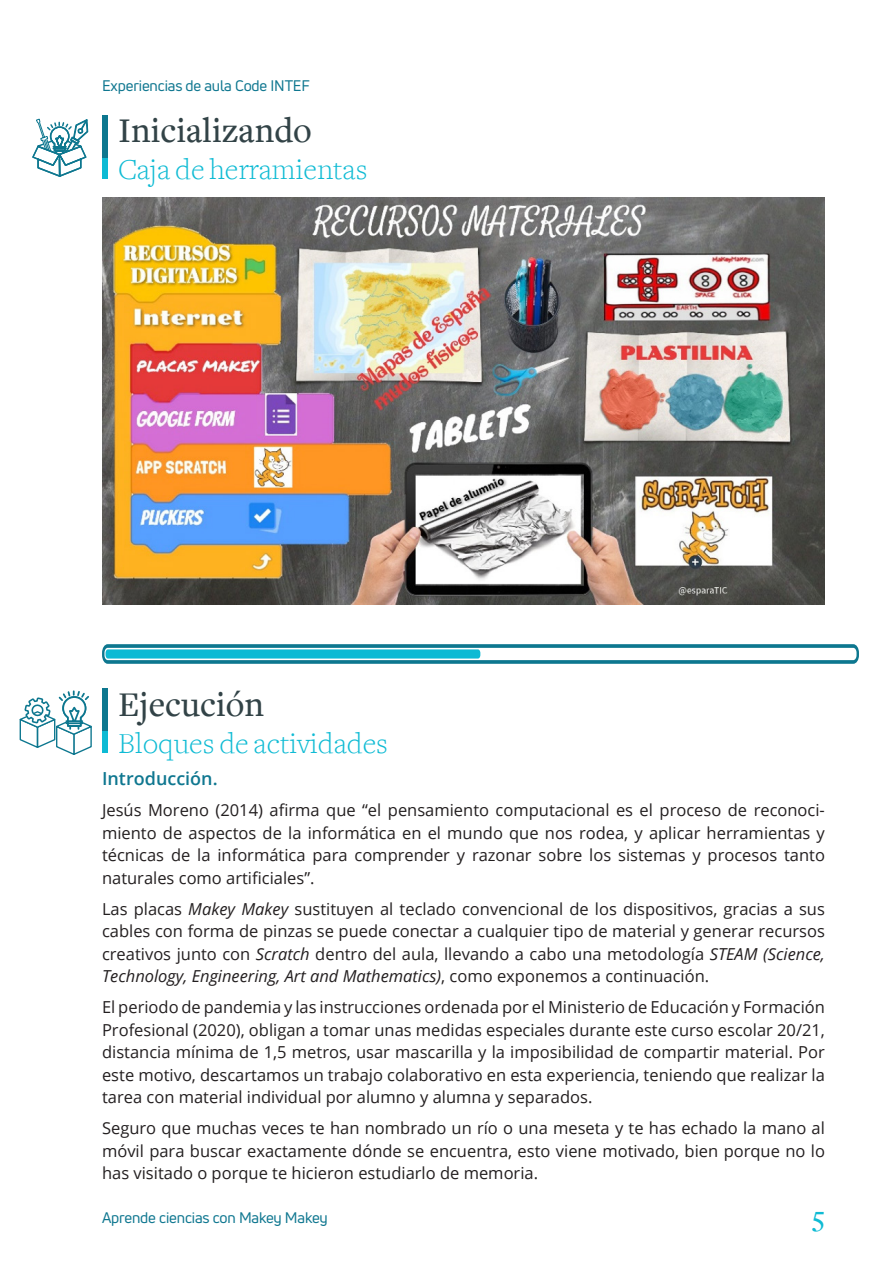
<style>
.page{position:relative;width:893px;height:1263px;background:#fff}
.page>*{position:absolute;margin:0;border:0;box-sizing:border-box;transform-origin:0 0}
.freight{font:500 36px "Freight Text";color:#324347}
.freight-2{font:300 30px "Freight Text";color:#0fbbd4}
.t1{font:500 30px "Freight Text";color:#0fbbd4}
.t2{font:600 18px "Open Sans";color:#0f7790}
.base{font:16.5px/22.5px "Open Sans";color:#231f20;text-align:justify}
.t3{font:15px "Uni Neue";letter-spacing:-.01em;color:#0f7790}
.s1{font-style:italic}
</style>
<div class="page">
<svg style="left:32px;top:118px;width:56px;height:59px"></svg>
<div style="left:102px;top:157px;width:6px;height:22px;background:#0dbad4"></div>
<div style="left:102px;top:115px;width:6px;height:42px;background:#0d778f"></div>
<img style="left:102px;top:198px;width:723px;height:407px">
<svg style="left:102px;top:644px;width:757px;height:20px"></svg>
<svg style="left:19px;top:690px;width:73px;height:65px"></svg>
<div style="left:102px;top:731px;width:6px;height:21px;background:#0dbad4"></div>
<div style="left:102px;top:689px;width:6px;height:42px;background:#0d778f"></div>
<p class="t3" style="left:102px;top:76px;width:209px">Experiencias de aula Code INTEF</p>
<p class="freight" style="left:118px;top:111px;width:195px">Inicializando</p>
<p class="freight-2" style="left:118px;top:152px;width:251px">Caja de herramientas</p>
<p class="freight" style="left:118px;top:684px;width:148px">Ejecución</p>
<p class="freight-2" style="left:118px;top:726px;width:271px">Bloques de actividades</p>
<h2 class="t2" style="left:102px;top:766px;width:117px">Introducción.</h2>
<p class="base" style="left:102px;top:799px;width:724px">Jesús Moreno (2014) afirma que “el pensamiento computacional es el proceso de reconoci&shy;miento de aspectos de la informática en el mundo que nos rodea, y aplicar herramientas y técnicas de la informática para comprender y razonar sobre los sistemas y procesos tanto naturales como artificiales”.</p>
<p class="base" style="left:102px;top:897px;width:724px">Las placas <span class="s1">Makey Makey</span> sustituyen al teclado convencional de los dispositivos, gracias a sus cables con forma de pinzas se puede conectar a cualquier tipo de material y generar recursos creativos junto con <span class="s1">Scratch</span> dentro del aula, llevando a cabo una metodología <span class="s1">STEAM (Science, Technology, Engineering, Art and Mathematics)</span>, como exponemos a continuación.</p>
<p class="base" style="left:102px;top:996px;width:724px">El periodo de pandemia y las instrucciones ordenada por el Ministerio de Educación y Formación Profesional (2020), obligan a tomar unas medidas especiales durante este curso escolar 20/21, distancia mínima de 1,5 metros, usar mascarilla y la imposibilidad de compartir material. Por este motivo, descartamos un trabajo colaborativo en esta experiencia, teniendo que realizar la tarea con material individual por alumno y alumna y separados.</p>
<p class="base" style="left:102px;top:1117px;width:724px">Seguro que muchas veces te han nombrado un río o una meseta y te has echado la mano al móvil para buscar exactamente dónde se encuentra, esto viene motivado, bien porque no lo has visitado o porque te hicieron estudiarlo de memoria.</p>
<p class="t3" style="left:102px;top:1208px;width:227px">Aprende ciencias con Makey Makey</p>
<h2 class="t1" style="left:812px;top:1200px;width:14px">5</h2>
</div>
